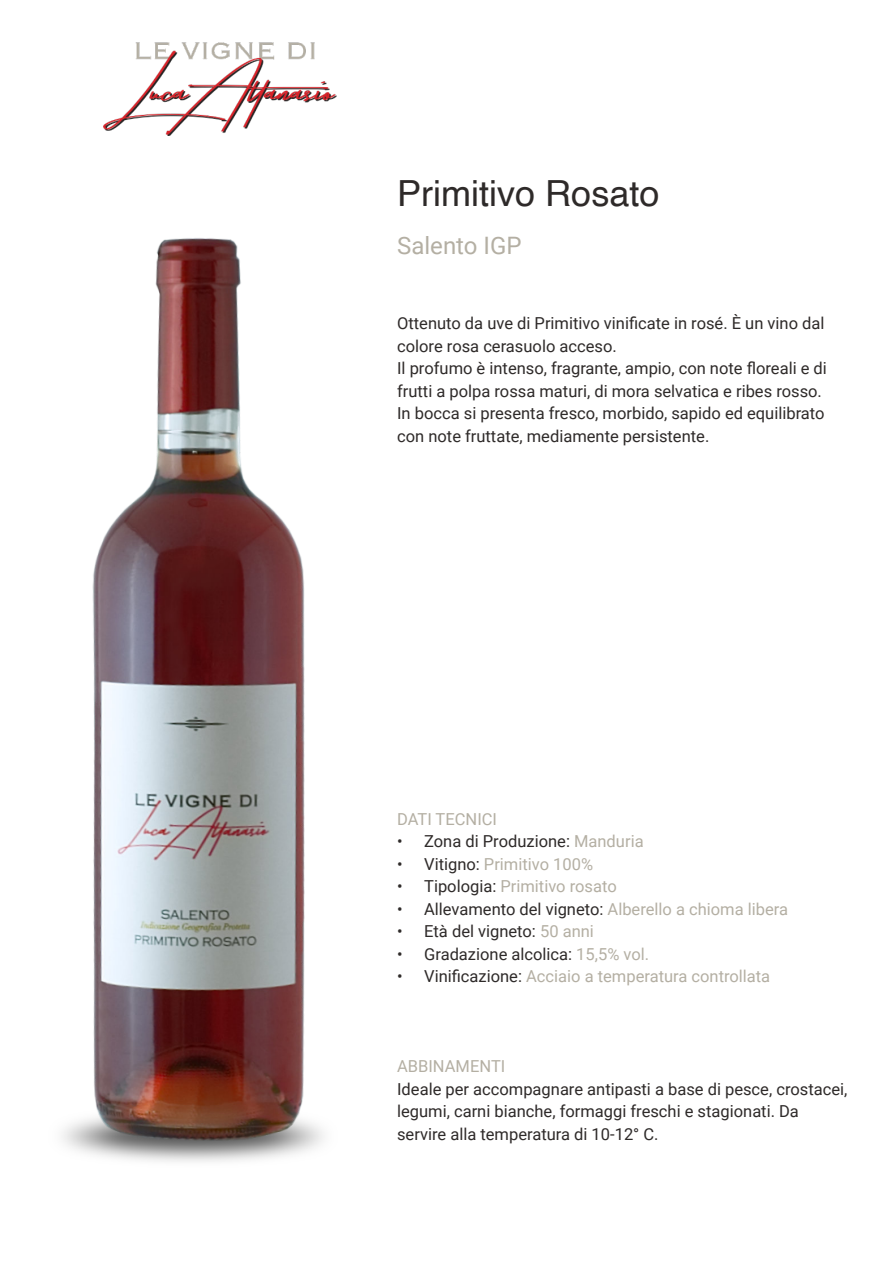
<style>
.page{position:relative;width:894px;height:1263px;background:#fff}
.page>*{position:absolute;margin:0;border:0;box-sizing:border-box;transform-origin:0 0}
.t1{font:36px "Helvetica";color:#2e2a29}
.t2{font:24px "Roboto";color:#b4afa3}
.t3{font:16.5px/22.5px "Roboto";color:#2e2a29}
.t4{font:16.5px "Roboto";color:#b4afa3}
.s1{color:#b4afa3}
.s2{color:#2e2a29}
</style>
<div class="page">
<img style="left:103px;top:42px;width:233px;height:93px">
<img style="left:62px;top:238px;width:262px;height:924px">
<h1 class="t1" style="left:397px;top:179px;width:264px">Primitivo Rosato</h1>
<h2 class="t2" style="left:397px;top:236px;width:126px">Salento IGP</h2>
<p class="t3" style="left:397px;top:314px;width:431px">Ottenuto da uve di Primitivo vinificate in rosé. È un vino dal colore rosa cerasuolo acceso.<br>Il profumo è intenso, fragrante, ampio, con note floreali e di frutti a polpa rossa maturi, di mora selvatica e ribes rosso.<br>In bocca si presenta fresco, morbido, sapido ed equilibrato con note fruttate, mediamente persistente.</p>
<p class="t4" style="left:397px;top:812px;width:101px">DATI TECNICI</p>
<p class="t3" style="left:397px;top:832px;width:248px">• Zona di Produzione: <span class="s1">Manduria</span></p>
<p class="t4" style="left:397px;top:857px;width:197px"><span class="s2">• Vitigno:</span> Primitivo 100%</p>
<p class="t4" style="left:397px;top:880px;width:221px"><span class="s2">• Tipologia:</span> Primitivo rosato</p>
<p class="t3" style="left:397px;top:899px;width:392px">• Allevamento del vigneto: <span class="s1">Alberello a chioma libera</span></p>
<p class="t3" style="left:397px;top:922px;width:198px">• Età del vigneto: <span class="s1">50 anni</span></p>
<p class="t3" style="left:397px;top:944px;width:253px">• Gradazione alcolica: <span class="s1">15,5% vol.</span></p>
<p class="t4" style="left:397px;top:970px;width:374px"><span class="s2">• Vinificazione:</span> Acciaio a temperatura controllata</p>
<p class="t4" style="left:397px;top:1060px;width:110px">ABBINAMENTI</p>
<p class="t3" style="left:397px;top:1079px;width:451px">Ideale per accompagnare antipasti a base di pesce, crostacei, legumi, carni bianche, formaggi freschi e stagionati. Da servire alla temperatura di 10-12° C.</p>
</div>
